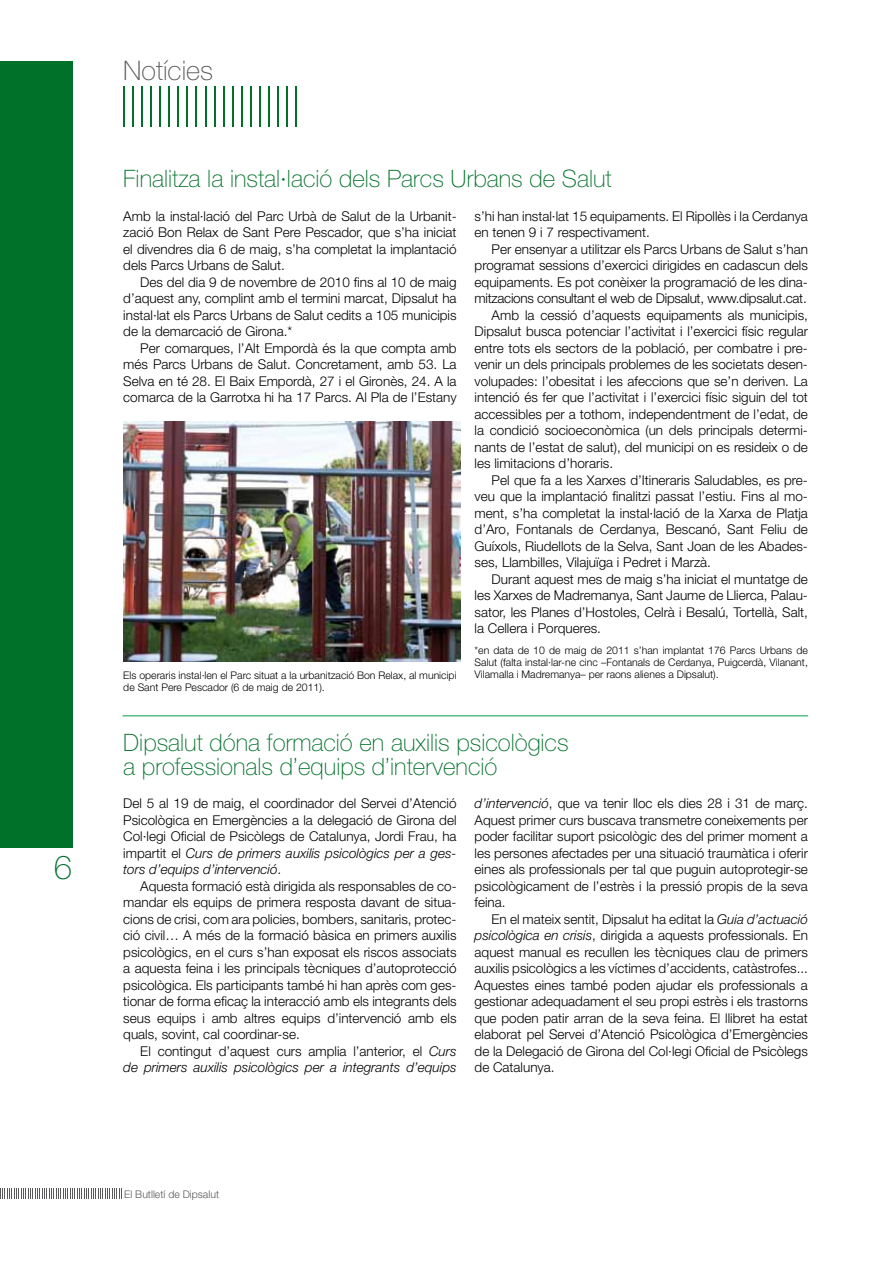
<style>
.page{position:relative;width:893px;height:1263px;background:#fff}
.page>*{position:absolute;margin:0;border:0;box-sizing:border-box;transform-origin:0 0}
.t1{font:100 33px "Helvetica Neue LT Std";color:#007129}
.t2{font:100 27px "Helvetica Neue LT Std";color:#58585a}
.t3{font:100 24px/24px "Helvetica Neue LT Std";color:#007129}
.t4{font:300 13.5px/16.5px "Helvetica Neue LT Std";color:#000;text-align:justify}
.t5{font:italic 300 13.5px/16.5px "Helvetica Neue LT Std";color:#000;text-align:right}
.t6{font:300 13.5px "Helvetica Neue LT Std";letter-spacing:-.02em;color:#000}
.t7{font:300 10.5px/12px "Helvetica Neue LT Std";color:#000;text-align:justify}
.t8{font:300 10.5px "Helvetica Neue LT Std";color:#58585a}
.s1{font-style:italic}
.s2{font-style:normal}
</style>
<div class="page">
<svg style="left:0;top:1189px;width:122px;height:10px"></svg>
<div style="left:0;top:61px;width:72px;height:787px;background:#007129"></div>
<hr style="left:123px;top:86px;width:2px;height:40px;background:#007129">
<hr style="left:132px;top:86px;width:2px;height:40px;background:#007129">
<hr style="left:141px;top:86px;width:2px;height:40px;background:#007129">
<hr style="left:150px;top:86px;width:2px;height:40px;background:#007129">
<hr style="left:159px;top:86px;width:2px;height:40px;background:#007129">
<hr style="left:169px;top:86px;width:1px;height:40px;background:#007129">
<hr style="left:178px;top:86px;width:1px;height:40px;background:#007129">
<hr style="left:187px;top:86px;width:1px;height:40px;background:#007129">
<hr style="left:196px;top:86px;width:1px;height:40px;background:#007129">
<hr style="left:205px;top:86px;width:1px;height:40px;background:#007129">
<hr style="left:214px;top:86px;width:1px;height:40px;background:#007129">
<hr style="left:223px;top:86px;width:1px;height:40px;background:#007129">
<hr style="left:232px;top:86px;width:1px;height:40px;background:#007129">
<hr style="left:241px;top:86px;width:1px;height:40px;background:#007129">
<hr style="left:250px;top:86px;width:2px;height:40px;background:#007129">
<hr style="left:259px;top:86px;width:2px;height:40px;background:#007129">
<hr style="left:268px;top:86px;width:2px;height:40px;background:#007129">
<hr style="left:277px;top:86px;width:2px;height:40px;background:#007129">
<hr style="left:286px;top:86px;width:2px;height:40px;background:#007129">
<hr style="left:295px;top:86px;width:2px;height:40px;background:#007129">
<hr style="left:123px;top:715px;width:685px;height:1px;background:#00a145">
<img style="left:123px;top:421px;width:337px;height:240px">
<h1 class="t1" style="left:54px;top:848px;width:20px">6</h1>
<h2 class="t2" style="left:123px;top:55px;width:91px">Notícies</h2>
<h3 class="t3" style="left:123px;top:167px;width:490px">Finalitza la instal·lació dels Parcs Urbans de Salut</h3>
<p class="t4" style="left:123px;top:207px;width:335px">Amb la instal·lació del Parc Urbà de Salut de la Urbanit&shy;zació Bon Relax de Sant Pere Pescador, que s’ha iniciat el divendres dia 6 de maig, s’ha completat la implantació dels Parcs Urbans de Salut.</p>
<p class="t4" style="left:123px;top:273px;width:335px;text-indent:17px">Des del dia 9 de novembre de 2010 fins al 10 de maig d’aquest any, complint amb el termini marcat, Dipsalut ha instal·lat els Parcs Urbans de Salut cedits a 105 municipis de la demarcació de Girona.*</p>
<p class="t4" style="left:123px;top:339px;width:335px;text-indent:17px">Per comarques, l’Alt Empordà és la que compta amb més Parcs Urbans de Salut. Concretament, amb 53. La Selva en té 28. El Baix Empordà, 27 i el Gironès, 24. A la comarca de la Garrotxa hi ha 17 Parcs. Al Pla de l’Estany</p>
<p class="t7" style="left:123px;top:669px;width:335px;line-height:12.6px">Els operaris instal·len el Parc situat a la urbanització Bon Relax, al municipi de Sant Pere Pescador (6 de maig de 2011).</p>
<p class="t4" style="left:475px;top:207px;width:335px">s’hi han instal·lat 15 equipaments. El Ripollès i la Cerdanya en tenen 9 i 7 respectivament.</p>
<p class="t4" style="left:492px;top:240px;width:318px">Per ensenyar a utilitzar els Parcs Urbans de Salut s’han</p>
<p class="t4" style="left:475px;top:257px;width:335px">programat sessions d’exercici dirigides en cadascun dels</p>
<p class="t4" style="left:475px;top:273px;width:335px">equipaments. Es pot conèixer la programació de les dina-</p>
<p class="t6" style="left:475px;top:290px;width:334px">mitzacions consultant el web de Dipsalut, www.dipsalut.cat.</p>
<p class="t4" style="left:492px;top:306px;width:318px">Amb la cessió d’aquests equipaments als municipis,</p>
<p class="t4" style="left:475px;top:323px;width:335px">Dipsalut busca potenciar l’activitat i l’exercici físic regular</p>
<p class="t4" style="left:475px;top:339px;width:335px">entre tots els sectors de la població, per combatre i pre-</p>
<p class="t4" style="left:475px;top:356px;width:335px">venir un dels principals problemes de les societats desen-</p>
<p class="t4" style="left:475px;top:372px;width:335px">volupades: l’obesitat i les afeccions que se’n deriven. La</p>
<p class="t4" style="left:475px;top:389px;width:335px">intenció és fer que l’activitat i l’exercici físic siguin del tot</p>
<p class="t4" style="left:475px;top:405px;width:335px">accessibles per a tothom, independentment de l’edat, de</p>
<p class="t4" style="left:475px;top:422px;width:335px">la condició socioeconòmica (un dels principals determi-</p>
<p class="t4" style="left:475px;top:438px;width:335px">nants de l’estat de salut), del municipi on es resideix o de</p>
<p class="t4" style="left:475px;top:455px;width:140px">les limitacions d’horaris.</p>
<p class="t4" style="left:492px;top:471px;width:318px">Pel que fa a les Xarxes d’Itineraris Saludables, es pre-</p>
<p class="t4" style="left:475px;top:488px;width:335px">veu que la implantació finalitzi passat l’estiu. Fins al mo-</p>
<p class="t4" style="left:475px;top:504px;width:335px">ment, s’ha completat la instal·lació de la Xarxa de Platja</p>
<p class="t4" style="left:475px;top:521px;width:335px">d’Aro, Fontanals de Cerdanya, Bescanó, Sant Feliu de</p>
<p class="t4" style="left:475px;top:537px;width:335px">Guíxols, Riudellots de la Selva, Sant Joan de les Abades-</p>
<p class="t4" style="left:475px;top:554px;width:238px">ses, Llambilles, Vilajuïga i Pedret i Marzà.</p>
<p class="t4" style="left:492px;top:570px;width:318px">Durant aquest mes de maig s’ha iniciat el muntatge de</p>
<p class="t4" style="left:475px;top:587px;width:335px">les Xarxes de Madremanya, Sant Jaume de Llierca, Palau-</p>
<p class="t4" style="left:475px;top:603px;width:335px">sator, les Planes d’Hostoles, Celrà i Besalú, Tortellà, Salt,</p>
<p class="t4" style="left:475px;top:620px;width:128px">la Cellera i Porqueres.</p>
<p class="t7" style="left:475px;top:644px;width:335px">*en data de 10 de maig de 2011 s’han implantat 176 Parcs Urbans de Salut (falta instal·lar-ne cinc –Fontanals de Cerdanya, Puigcerdà, Vilanant, Vilamalla i Madremanya– per raons alienes a Dipsalut).</p>
<h3 class="t3" style="left:123px;top:731px;width:447px">Dipsalut dóna formació en auxilis psicològics a professionals d’equips d’intervenció</h3>
<p class="t4" style="left:123px;top:795px;width:335px">Del 5 al 19 de maig, el coordinador del Servei d’Atenció Psicològica en Emergències a la delegació de Girona del Col·legi Oficial de Psicòlegs de Catalunya, Jordi Frau, ha impartit el <span class="s1">Curs de primers auxilis psicològics per a ges&shy;tors d’equips d’intervenció</span>.</p>
<p class="t4" style="left:123px;top:877px;width:335px;text-indent:17px">Aquesta formació està dirigida als responsables de co&shy;mandar els equips de primera resposta davant de situa&shy;cions de crisi, com ara policies, bombers, sanitaris, protec&shy;ció civil… A més de la formació bàsica en primers auxilis psicològics, en el curs s’han exposat els riscos associats a aquesta feina i les principals tècniques d’autoprotecció psicològica. Els participants també hi han après com ges&shy;tionar de forma eficaç la interacció amb els integrants dels seus equips i amb altres equips d’intervenció amb els quals, sovint, cal coordinar-se.</p>
<p class="t5" style="left:123px;top:1043px;width:335px"><span class="s2">El contingut d’aquest curs amplia l’anterior, el</span> Curs de primers auxilis psicològics per a integrants d’equips</p>
<p class="t4" style="left:475px;top:795px;width:335px"><span class="s1">d’intervenció</span>, que va tenir lloc els dies 28 i 31 de març.<br>Aquest primer curs buscava transmetre coneixements per poder facilitar suport psicològic des del primer moment a les persones afectades per una situació traumàtica i oferir eines als professionals per tal que puguin autoprotegir-se psicològicament de l’estrès i la pressió propis de la seva feina.</p>
<p class="t4" style="left:475px;top:910px;width:335px;text-indent:17px">En el mateix sentit, Dipsalut ha editat la <span class="s1">Guia d’actuació psicològica en crisis</span>, dirigida a aquests professionals. En aquest manual es recullen les tècniques clau de primers auxilis psicològics a les víctimes d’accidents, catàstrofes...<br>Aquestes eines també poden ajudar els professionals a gestionar adequadament el seu propi estrès i els trastorns que poden patir arran de la seva feina. El llibret ha estat elaborat pel Servei d’Atenció Psicològica d’Emergències de la Delegació de Girona del Col·legi Oficial de Psicòlegs de Catalunya.</p>
<p class="t8" style="left:124px;top:1187px;width:96px">El Butlletí de Dipsalut</p>
</div>
